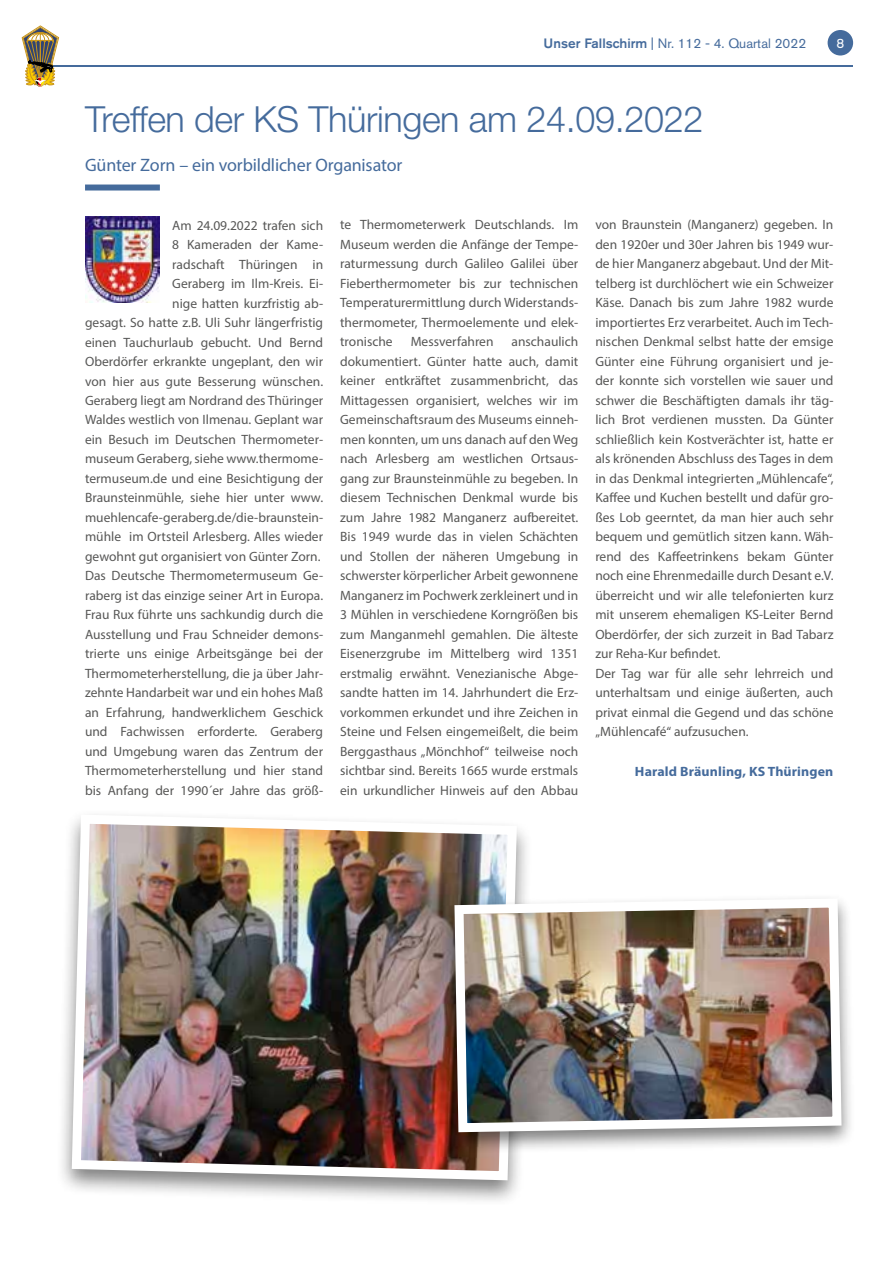
<style>
.page{position:relative;width:893px;height:1263px;background:#fff}
.page>*{position:absolute;margin:0;border:0;box-sizing:border-box;transform-origin:0 0}
.t1{font:300 36px "Helvetica Neue LT Std";letter-spacing:-.01em;color:#456b9c}
.t2{font:18px "Myriad Pro";letter-spacing:-.01em;color:#456b9c}
.t3{font:13.5px/19.5px "Myriad Pro";color:#575756;text-align:justify}
.t4{font:13.5px "Akzidenz Grotesk Pro";color:#456b9c}
.t5{font:700 13.5px "Myriad Pro";letter-spacing:.01em;color:#456b9c}
.t6{font:13.5px "Akzidenz Grotesk Pro";color:#fff}
.s1{font-weight:500}
</style>
<div class="page">
<div style="left:85px;top:185px;width:75px;height:6px;background:#456b9c"></div>
<div style="left:55px;top:808px;width:478px;height:399px;background:#000;opacity:.5"></div>
<img style="left:67px;top:810px;width:454px;height:375px">
<img style="left:86px;top:216px;width:73px;height:87px">
<div style="left:441px;top:893px;width:414px;height:261px;background:#000;opacity:.5"></div>
<img style="left:450px;top:894px;width:396px;height:243px">
<div style="left:828px;top:30px;width:25px;height:26px;background:#456b9c;border-radius:50%"></div>
<hr style="left:47px;top:65px;width:806px;height:1px;background:#456b9c">
<svg style="left:22px;top:25px;width:37px;height:61px"></svg>
<p class="t4" style="left:544px;top:34px;width:264px"><span class="s1">Unser Fallschirm</span> | Nr. 112 - 4. Quartal 2022</p>
<p class="t6" style="left:836px;top:34px;width:9px">8</p>
<h1 class="t1" style="left:85px;top:97px;width:620px">Treffen der KS Thüringen am 24.09.2022</h1>
<h2 class="t2" style="left:85px;top:154px;width:319px">Günter Zorn – ein vorbildlicher Organisator</h2>
<p class="t3" style="left:85px;top:215px;width:240px;text-align:right">Am 24.09.2022 trafen sich<br>8 Kameraden der Kame-<br>radschaft Thüringen in<br>Geraberg im Ilm-Kreis. Ei-<br>nige hatten kurzfristig ab-<br>gesagt. So hatte z.B. Uli Suhr längerfristig einen Tauchurlaub gebucht. Und Bernd Oberdörfer erkrankte ungeplant, den wir von hier aus gute Besserung wünschen.<br>Geraberg liegt am Nordrand des Thüringer Waldes westlich von Ilmenau. Geplant war ein Besuch im Deutschen Thermometer&shy;museum Geraberg, siehe www.thermome&shy;termuseum.de und eine Besichtigung der Braunsteinmühle, siehe hier unter www. muehlencafe-geraberg.de/die-braunstein&shy;mühle im Ortsteil Arlesberg. Alles wieder gewohnt gut organisiert von Günter Zorn.<br>Das Deutsche Thermometermuseum Ge&shy;raberg ist das einzige seiner Art in Europa.<br>Frau Rux führte uns sachkundig durch die Ausstellung und Frau Schneider demons&shy;trierte uns einige Arbeitsgänge bei der Thermometerherstellung, die ja über Jahr&shy;zehnte Handarbeit war und ein hohes Maß an Erfahrung, handwerklichem Geschick und Fachwissen erforderte. Geraberg und Umgebung waren das Zentrum der Thermometerherstellung und hier stand bis Anfang der 1990´er Jahre das größ-</p>
<p class="t3" style="left:340px;top:215px;width:240px">te Thermometerwerk Deutschlands. Im Museum werden die Anfänge der Tempe&shy;raturmessung durch Galileo Galilei über Fieberthermometer bis zur technischen Temperaturermittlung durch Widerstands&shy;thermometer, Thermoelemente und elek&shy;tronische</p>
<p class="t3" style="left:411px;top:332px;width:84px">Messverfahren</p>
<p class="t3" style="left:340px;top:332px;width:240px;text-indent:171px">anschaulich dokumentiert. Günter hatte auch, damit keiner entkräftet zusammenbricht, das Mittagessen organisiert, welches wir im Gemeinschaftsraum des Museums einneh&shy;men konnten, um uns danach auf den Weg nach Arlesberg am westlichen Ortsaus&shy;gang zur Braunsteinmühle zu begeben. In diesem Technischen Denkmal wurde bis zum Jahre 1982 Manganerz aufbereitet.<br>Bis 1949 wurde das in vielen Schächten und Stollen der näheren Umgebung in schwerster körperlicher Arbeit gewonnene Manganerz im Pochwerk zerkleinert und in 3 Mühlen in verschiedene Korngrößen bis zum Manganmehl gemahlen. Die älteste Eisenerzgrube im Mittelberg wird 1351 erstmalig erwähnt. Venezianische Abge&shy;sandte hatten im 14. Jahrhundert die Erz&shy;vorkommen erkundet und ihre Zeichen in Steine und Felsen eingemeißelt, die beim Berggasthaus „Mönchhof“ teilweise noch sichtbar sind. Bereits 1665 wurde erstmals ein urkundlicher Hinweis auf den Abbau</p>
<p class="t3" style="left:595px;top:215px;width:240px;text-align:left">von Braunstein (Manganerz) gegeben. In den 1920er und 30er Jahren bis 1949 wur&shy;de hier Manganerz abgebaut. Und der Mit&shy;telberg ist durchlöchert wie ein Schweizer Käse. Danach bis zum Jahre 1982 wurde importiertes Erz verarbeitet. Auch im Tech&shy;nischen Denkmal selbst hatte der emsige Günter eine Führung organisiert und je&shy;der konnte sich vorstellen wie sauer und schwer die Beschäftigten damals ihr täg&shy;lich Brot verdienen mussten. Da Günter schließlich kein Kostverächter ist, hatte er als krönenden Abschluss des Tages in dem in das Denkmal integrierten „Mühlencafe“, Kaffee und Kuchen bestellt und dafür gro&shy;ßes Lob geerntet, da man hier auch sehr bequem und gemütlich sitzen kann. Wäh&shy;rend des Kaffeetrinkens bekam Günter noch eine Ehrenmedaille durch Desant e.V. überreicht und wir alle telefonierten kurz mit unserem ehemaligen KS-Leiter Bernd Oberdörfer, der sich zurzeit in Bad Tabarz zur Reha-Kur befindet.<br>Der Tag war für alle sehr lehrreich und unterhaltsam und einige äußerten, auch privat einmal die Gegend und das schöne „Mühlencafé“ aufzusuchen.</p>
<p class="t5" style="left:635px;top:762px;width:200px">Harald Bräunling, KS Thüringen</p>
</div>
